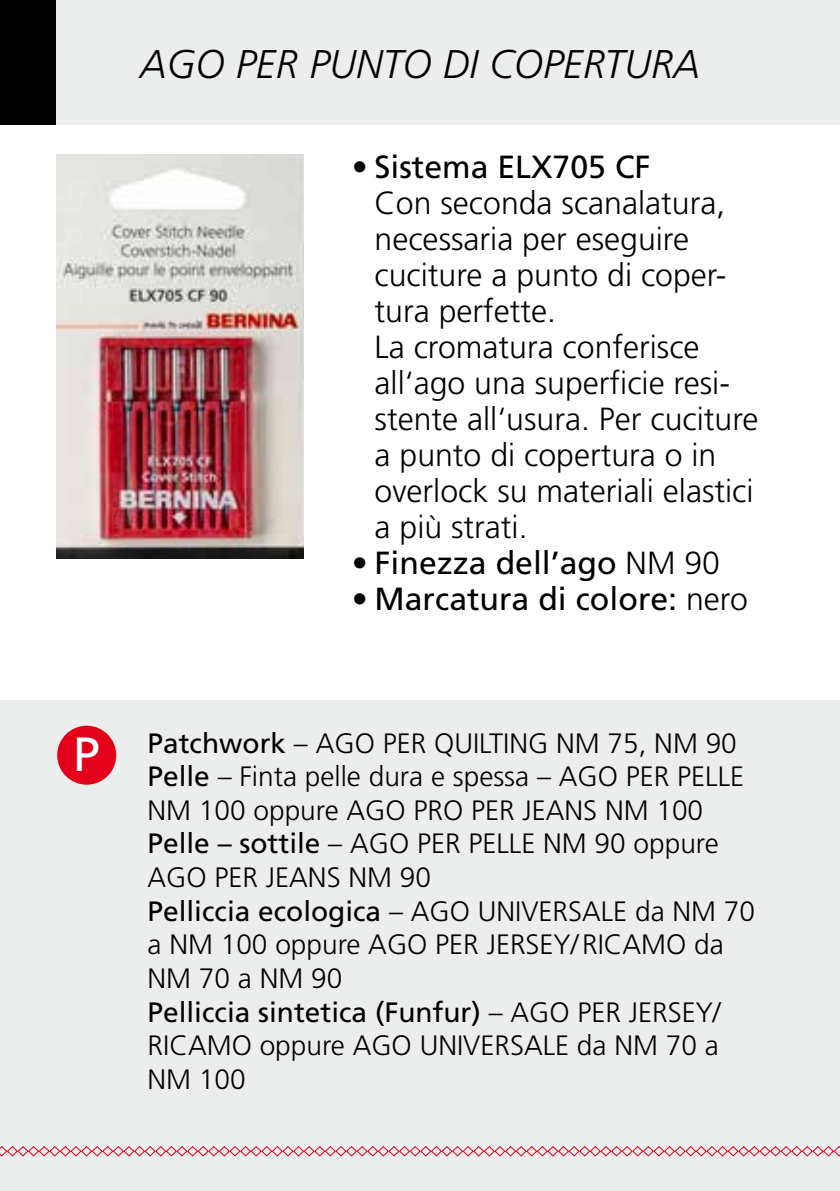
<style>
.page{position:relative;width:840px;height:1191px;background:#fff}
.page>*{position:absolute;margin:0;border:0;box-sizing:border-box;transform-origin:0 0}
.t1{font:48px "Frutiger";color:#fff}
.t2{font:italic 300 40px "Frutiger";color:#000}
.t3{font:300 32px/36px "Frutiger";color:#000}
.t4{font:32px "Frutiger";color:#000}
.t5{font:300 28px/33.6px "Frutiger";color:#000}
.s1{font-weight:400}
.s2{font-weight:300}
</style>
<div class="page">
<div style="left:0;top:700px;width:839px;height:491px;background:#eceded"></div>
<div style="left:0;top:0;width:839px;height:124px;background:#eceded"></div>
<img style="left:57px;top:154px;width:246px;height:404px">
<div style="left:0;top:0;width:56px;height:124px;background:#000"></div>
<svg style="left:0;top:1146px;width:839px;height:11px"></svg>
<div style="left:57px;top:725px;width:59px;height:59px;background:#e2001a;border-radius:50%"></div>
<h2 class="t2" style="left:140px;top:41px;width:561px">AGO PER PUNTO DI COPERTURA</h2>
<p class="t3" style="left:374px;top:150px;width:385px;text-indent:-23px">• <span class="s1">Sistema ELX705 CF<br></span>Con seconda scanalatura, necessaria per eseguire cuciture a punto di coper&shy;tura perfette.<br>La cromatura conferisce all‘ago una superficie resi&shy;stente all‘usura. Per cuciture a punto di copertura o in overlock su materiali elastici a più strati.</p>
<p class="t4" style="left:351px;top:544px;width:369px">• Finezza dell’ago <span class="s2">NM 90</span></p>
<p class="t4" style="left:351px;top:580px;width:397px">• Marcatura di colore: <span class="s2">nero</span></p>
<h1 class="t1" style="left:73px;top:726px;width:28px">P</h1>
<p class="t5" style="left:147px;top:726px;width:608px"><span class="s1">Patchwork</span> – AGO PER QUILTING NM 75, NM 90<br><span class="s1">Pelle</span> – Finta pelle dura e spessa – AGO PER PELLE NM 100 oppure AGO PRO PER JEANS NM 100<br><span class="s1">Pelle – sottile</span> – AGO PER PELLE NM 90 oppure AGO PER JEANS NM 90<br><span class="s1">Pelliccia ecologica</span> – AGO UNIVERSALE da NM 70 a NM 100 oppure AGO PER JERSEY/RICAMO da NM 70 a NM 90<br><span class="s1">Pelliccia sintetica (Funfur)</span> – AGO PER JERSEY/ RICAMO oppure AGO UNIVERSALE da NM 70 a NM 100</p>
</div>
